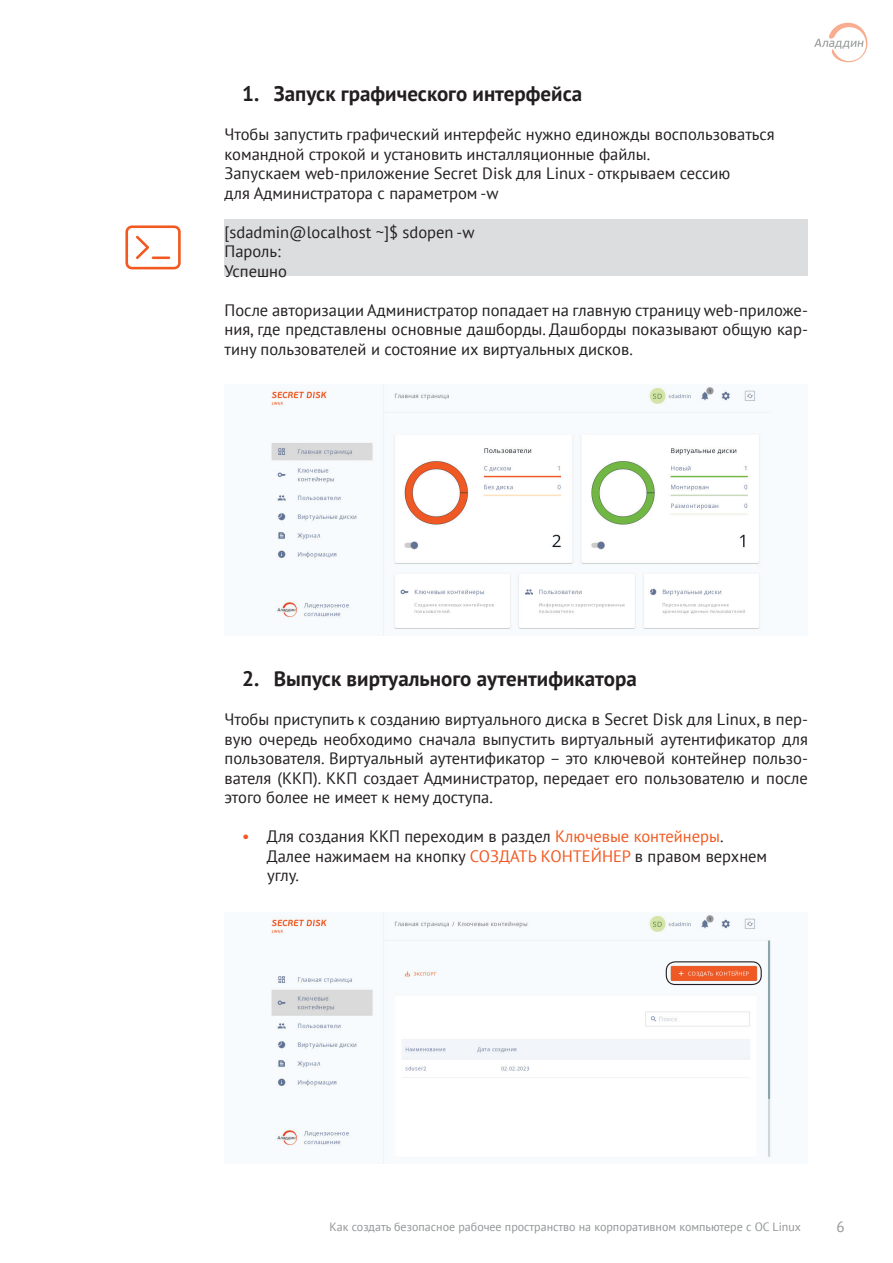
<style>
.page{position:relative;width:893px;height:1263px;background:#fff}
.page>*{position:absolute;margin:0;border:0;box-sizing:border-box;transform-origin:0 0}
.t1{font:700 21px "PT Sans";color:#231f20}
.t2{font:16.5px/19.5px "PT Sans";color:#231f20}
.t3{font:15px "PT Sans";color:#939598}
.t4{font:12px "PT Sans";color:#939598}
.s1{color:#f15921}
</style>
<div class="page">
<svg style="left:814px;top:23px;width:53px;height:39px"></svg>
<div style="left:225px;top:219px;width:583px;height:57px;background:#dcdddf"></div>
<svg style="left:125px;top:225px;width:56px;height:44px"></svg>
<img style="left:270px;top:385px;width:501px;height:251px">
<img style="left:270px;top:912px;width:502px;height:251px">
<div style="left:666px;top:961px;width:96px;height:24px;border:1px solid #231f20;border-radius:9px"></div>
<p class="t1" style="left:242px;top:80px;width:342px">1. Запуск графического интерфейса</p>
<p class="t2" style="left:225px;top:124px;width:552px">Чтобы запустить графический интерфейс нужно единожды воспользоваться командной строкой и установить инсталляционные файлы.<br>Запускаем web-приложение Secret Disk для Linux - открываем сессию<br>для Администратора с параметром -w</p>
<p class="t2" style="left:225px;top:222px;width:252px">[sdadmin@localhost ~]$ sdopen -w<br>Пароль:<br>Успешно</p>
<p class="t2" style="left:225px;top:300px;width:585px;text-align:justify">После авторизации Администратор попадает на главную страницу web-приложе&shy;ния, где представлены основные дашборды. Дашборды показывают общую кар&shy;тину пользователей и состояние их виртуальных дисков.</p>
<p class="t1" style="left:242px;top:665px;width:396px">2. Выпуск виртуального аутентификатора</p>
<p class="t2" style="left:225px;top:709px;width:585px;text-align:justify">Чтобы приступить к созданию виртуального диска в Secret Disk для Linux, в пер&shy;вую очередь необходимо сначала выпустить виртуальный аутентификатор для пользователя. Виртуальный аутентификатор – это ключевой контейнер пользо&shy;вателя (ККП). ККП создает Администратор, передает его пользователю и после этого более не имеет к нему доступа.</p>
<p class="t2" style="left:267px;top:826px;width:502px;text-indent:-25px"><span class="s1">•</span> Для создания ККП переходим в раздел <span class="s1">Ключевые контейнеры</span>.<br>Далее нажимаем на кнопку <span class="s1">СОЗДАТЬ КОНТЕЙНЕР</span> в правом верхнем углу.</p>
<p class="t4" style="left:330px;top:1219px;width:473px">Как создать безопасное рабочее пространство на корпоративном компьютере с ОС Linux</p>
<p class="t3" style="left:836px;top:1217px;width:10px">6</p>
</div>
